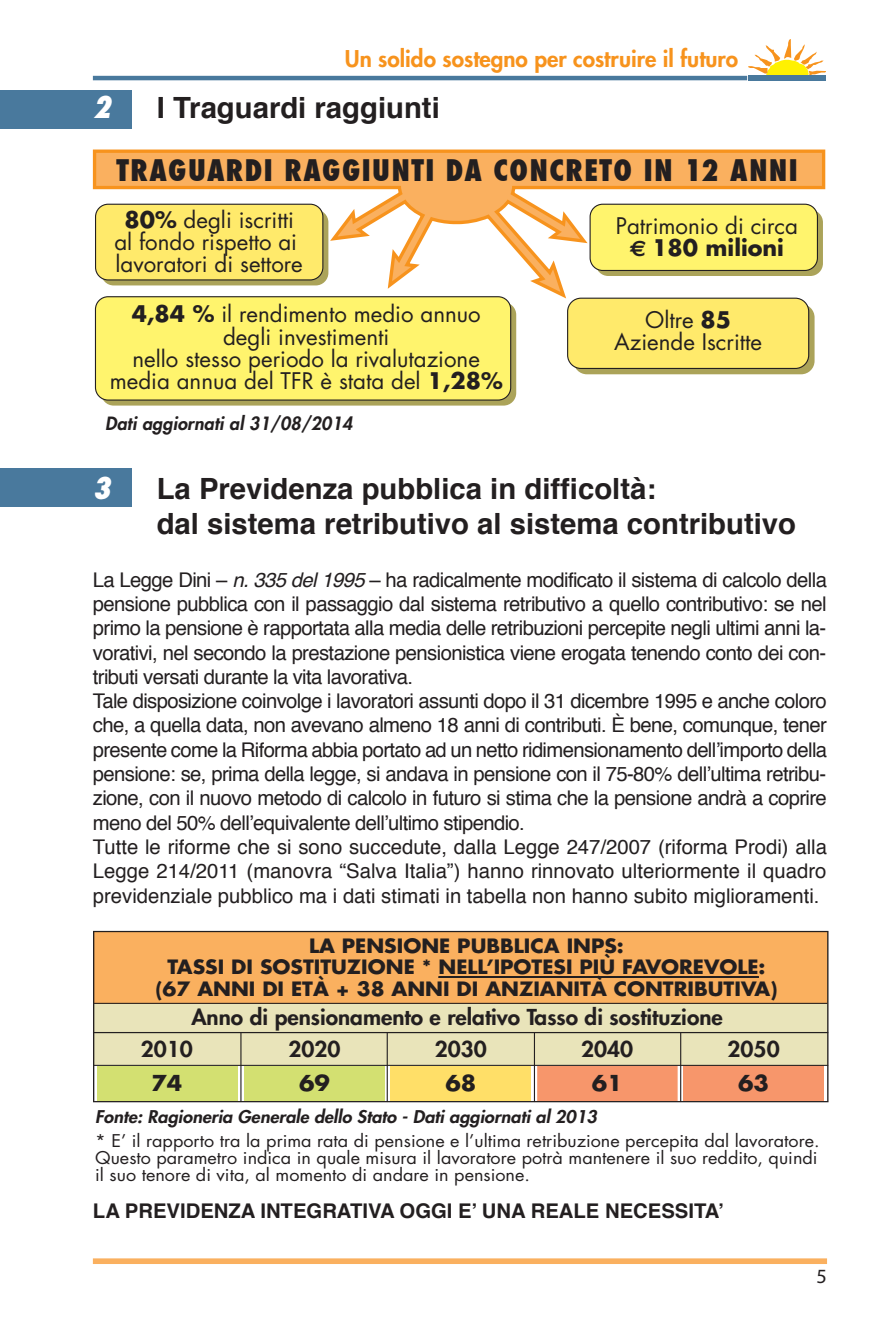
<style>
.page{position:relative;width:888px;height:1341px;background:#fff}
.page>*{position:absolute;margin:0;border:0;box-sizing:border-box;transform-origin:0 0}
.t1{font:700 29.25px/34.9px "Helvetica";color:#231f20}
.t2{font:italic 800 condensed 29.25px "Futura";color:#fff}
.t3{font:800 condensed 29.03px "Futura";letter-spacing:.05em;color:#231f20}
.t4{font:800 22.5px "Futura";color:#f7931d}
.t5{font:22.28px/22.3px "Futura";color:#231f20;text-align:center}
.t6{font:800 21.38px "Futura";color:#231f20;scale:1.05 1}
.t7{font:700 21.38px "Futura";color:#231f20;scale:1.05 1}
.t8{font:20.25px/24.3px "Helvetica";letter-spacing:-.03em;color:#231f20}
.t9{font:700 20.25px "Helvetica";color:#231f20}
.t10{font:20.25px "Myriad Pro";color:#231f20}
.t11{font:700 19.35px/21.4px "Futura";color:#231f20;text-align:center;scale:1.05 1}
.t12{font:italic 800 17.78px "Futura";letter-spacing:.01em;color:#231f20}
.t13{font:17.1px/17.1px "Futura";color:#231f20;text-align:justify;scale:1.05 1}
.t14{font:italic 800 17.1px "Futura";color:#231f20;scale:1.05 1}
.s1{font-weight:700}
.s2{font-family:"Euro Sans";font-weight:700}
.s3{font-style:italic}
</style>
<div class="page">
<hr style="left:93px;top:76px;width:653px;height:4px;background:#49799d">
<div style="left:93px;top:1258px;width:733px;height:6px;background:#fab05f"></div>
<div style="left:747px;top:75px;width:79px;height:4px;border:1px solid #fff"></div>
<svg style="left:748px;top:39px;width:77px;height:36px"></svg>
<div style="left:748px;top:75px;width:77px;height:5px;background:#49799d"></div>
<div style="left:0;top:90px;width:131px;height:38px;background:#49799d"></div>
<div style="left:0;top:468px;width:131px;height:38px;background:#49799d"></div>
<svg style="left:93px;top:150px;width:732px;height:155px"></svg>
<svg style="left:96px;top:153px;width:725px;height:139px"></svg>
<div style="left:101px;top:302px;width:415px;height:104px;background:#aba359;border-radius:13px"></div>
<svg style="left:101px;top:210px;width:227px;height:75px"></svg>
<div style="left:595px;top:210px;width:227px;height:66px;background:#aba359;border-radius:13px"></div>
<div style="left:573px;top:304px;width:241px;height:70px;background:#aba359;border-radius:13px"></div>
<div style="left:95px;top:297px;width:415px;height:103px;background:#fff46d;border-radius:13px"></div>
<div style="left:95px;top:296px;width:416px;height:105px;border:1px solid #231f20;border-radius:13px"></div>
<div style="left:95px;top:204px;width:228px;height:76px;background:#ffea6b;border-radius:13px"></div>
<div style="left:95px;top:204px;width:228px;height:76px;border:1px solid #231f20;border-radius:13px"></div>
<div style="left:590px;top:204px;width:227px;height:66px;background:#fff46d;border-radius:13px"></div>
<div style="left:589px;top:204px;width:228px;height:67px;border:1px solid #231f20;border-radius:13px"></div>
<div style="left:567px;top:298px;width:241px;height:70px;background:#ffea6b;border-radius:13px"></div>
<div style="left:567px;top:298px;width:241px;height:71px;border:1px solid #231f20;border-radius:13px"></div>
<svg style="left:93px;top:931px;width:735px;height:171px;background:#ebc381"></svg>
<svg style="left:438px;top:976px;width:320px;height:2px"></svg>
<svg style="left:94px;top:1065px;width:734px;height:1px"></svg>
<svg style="left:94px;top:1003px;width:733px;height:1px"></svg>
<hr style="left:240px;top:1032px;width:1px;height:70px;background:#231f20">
<hr style="left:386px;top:1032px;width:1px;height:70px;background:#231f20">
<hr style="left:533px;top:1032px;width:2px;height:70px;background:#231f20">
<hr style="left:679px;top:1032px;width:2px;height:70px;background:#231f20">
<hr style="left:93px;top:1032px;width:735px;height:1px;background:#231f20">
<p class="t4" style="left:344px;top:47px;width:395px">Un solido sostegno per costruire il futuro</p>
<h1 class="t2" style="left:93px;top:95px;width:19px">2</h1>
<h1 class="t1" style="left:157px;top:93px;width:284px">I Traguardi raggiunti</h1>
<h2 class="t3" style="left:116px;top:150px;width:682px">TRAGUARDI RAGGIUNTI DA CONCRETO IN 12 ANNI</h2>
<p class="t5" style="left:114px;top:210px;width:190px"><span class="s1">80%</span> degli iscritti al fondo rispetto ai lavoratori di settore</p>
<p class="t5" style="left:614px;top:311px;width:149px">Oltre <span class="s1">85<br></span>Aziende Iscritte</p>
<p class="t5" style="left:615px;top:216px;width:184px">Patrimonio di circa <span class="s2">€</span> <span class="s1">180 milioni</span></p>
<p class="t5" style="left:110px;top:305px;width:394px"><span class="s1">4,84 %</span> il rendimento medio annuo degli investimenti<br>nello stesso periodo la rivalutazione media annua del TFR è stata del <span class="s1">1,28%</span></p>
<p class="t12" style="left:105px;top:415px;width:249px">Dati aggiornati al 31/08/2014</p>
<h1 class="t2" style="left:93px;top:476px;width:19px">3</h1>
<h1 class="t1" style="left:157px;top:474px;width:640px">La Previdenza pubblica in difficoltà:<br>dal sistema retributivo al sistema contributivo</h1>
<p class="t8" style="left:93px;top:569px;width:735px">La Legge Dini – <span class="s3">n. 335 del 1995</span> – ha radicalmente modificato il sistema di calcolo della pensione pubblica con il passaggio dal sistema retributivo a quello contributivo: se nel primo la pensione è rapportata alla media delle retribuzioni percepite negli ultimi anni la&shy;vorativi, nel secondo la prestazione pensionistica viene erogata tenendo conto dei con&shy;tributi versati durante la vita lavorativa.<br>Tale disposizione coinvolge i lavoratori assunti dopo il 31 dicembre 1995 e anche coloro che, a quella data, non avevano almeno 18 anni di contributi. È bene, comunque, tener presente come la Riforma abbia portato ad un netto ridimensionamento dell’importo della pensione: se, prima della legge, si andava in pensione con il 75-80% dell’ultima retribu&shy;zione, con il nuovo metodo di calcolo in futuro si stima che la pensione andrà a coprire meno del 50% dell’equivalente dell’ultimo stipendio.<br>Tutte le riforme che si sono succedute, dalla Legge 247/2007 (riforma Prodi) alla Legge 214/2011 (manovra “Salva Italia”) hanno rinnovato ulteriormente il quadro previdenziale pubblico ma i dati stimati in tabella non hanno subito miglioramenti.</p>
<p class="t11" style="left:155px;top:936px;width:593px">LA PENSIONE PUBBLICA INPS:<br>TASSI DI SOSTITUZIONE * NELL’IPOTESI PIÙ FAVOREVOLE: (67 ANNI DI ETÀ + 38 ANNI DI ANZIANITÀ CONTRIBUTIVA)</p>
<p class="t6" style="left:191px;top:1006px;width:507px">Anno di pensionamento e relativo Tasso di sostituzione</p>
<p class="t6" style="left:141px;top:1038px;width:51px">2010</p>
<p class="t6" style="left:288px;top:1038px;width:51px">2020</p>
<p class="t6" style="left:434px;top:1038px;width:51px">2030</p>
<p class="t6" style="left:581px;top:1038px;width:51px">2040</p>
<p class="t6" style="left:727px;top:1038px;width:51px">2050</p>
<p class="t7" style="left:151px;top:1073px;width:31px">74</p>
<p class="t7" style="left:299px;top:1073px;width:31px">69</p>
<p class="t7" style="left:445px;top:1073px;width:31px">68</p>
<p class="t7" style="left:591px;top:1073px;width:31px">61</p>
<p class="t7" style="left:737px;top:1073px;width:31px">63</p>
<p class="t14" style="left:95px;top:1109px;width:479px">Fonte: Ragioneria Generale dello Stato - Dati aggiornati al 2013</p>
<p class="t13" style="left:95px;top:1133px;width:691px">* E’ il rapporto tra la prima rata di pensione e l’ultima retribuzione percepita dal lavoratore.<br>Questo parametro indica in quale misura il lavoratore potrà mantenere il suo reddito, quindi il suo tenore di vita, al momento di andare in pensione.</p>
<p class="t9" style="left:93px;top:1202px;width:632px">LA PREVIDENZA INTEGRATIVA OGGI E’ UNA REALE NECESSITA’</p>
<p class="t10" style="left:816px;top:1269px;width:12px">5</p>
</div>
